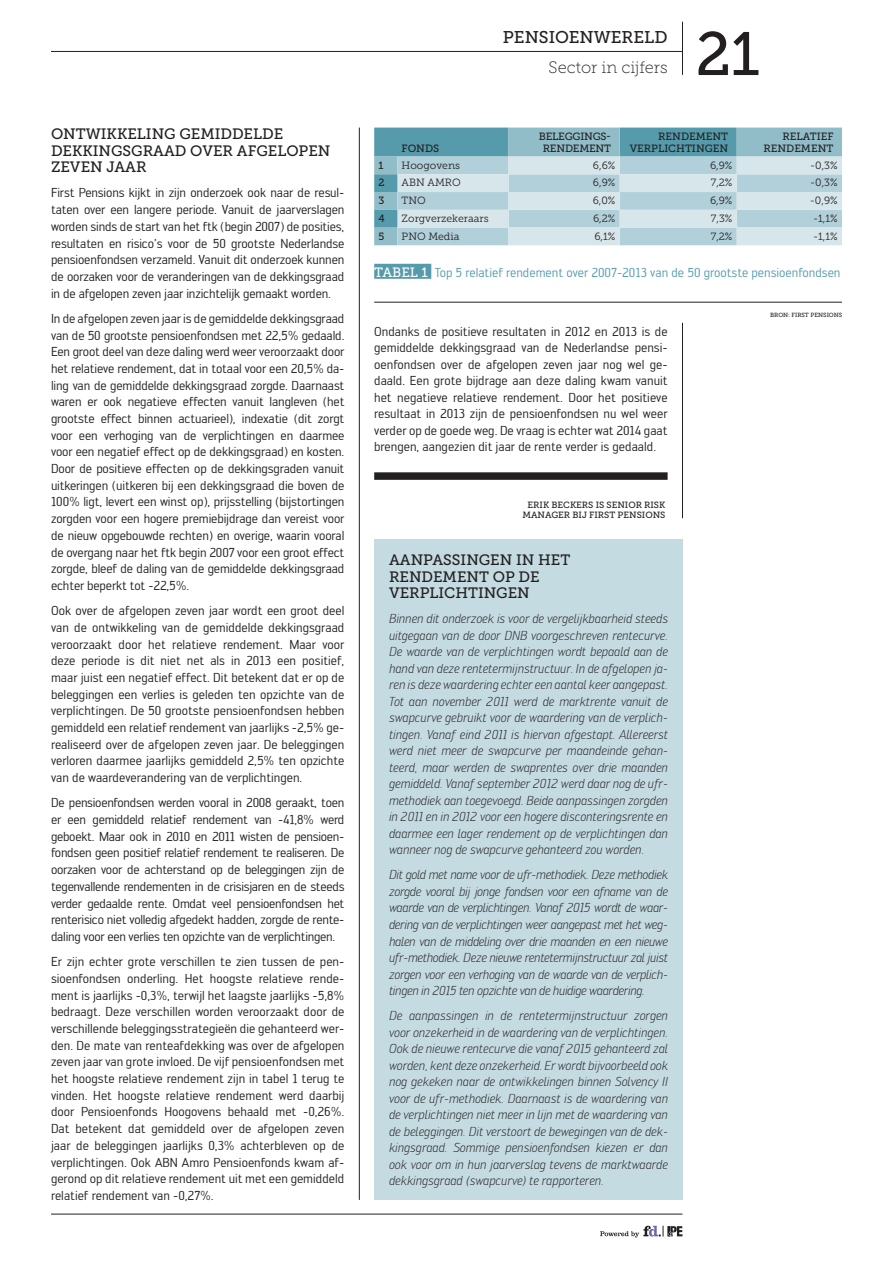
<style>
.page{position:relative;width:893px;height:1263px;background:#fff}
.page>*{position:absolute;margin:0;border:0;box-sizing:border-box;transform-origin:0 0}
.t1{font:61.05px "Museo Slab 500";color:#231f20}
.t2{font:16.95px "Museo Slab 500";color:#231f20}
.t3{font:16.5px "Museo Slab 100";color:#231f20}
.Sub_heading{font:15px/16.6px "Museo Slab 500";color:#231f20}
.Standaard_tekst{font:12.75px/16.6px "Engel";letter-spacing:-.01em;color:#231f20;text-align:justify}
.Standaard_tekst-2{font:italic 300 12.75px/16.5px "Engel";color:#231f20;text-align:justify}
.Standaard_tekst-3{font:12.75px "Engel";color:#559bab}
.t4{font:10.5px "Museo Slab 300";color:#231f20}
.t5{font:10.5px/12.6px "Museo Slab 500";color:#231f20;text-align:right}
.t6{font:10.5px/12.6px "Museo Slab 500";letter-spacing:-.02em;color:#231f20;text-align:center}
.t7{font:9px/10.5px "Museo Slab 500";color:#231f20;text-align:center}
.grafiek_bron{font:6px "Museo Slab 500";color:#231f20}
.s1{font-family:"Museo Slab 500";font-size:13.5px;color:#fff}
</style>
<div class="page">
<svg style="left:600px;top:1226px;width:82px;height:12px"></svg>
<hr style="left:51px;top:1214px;width:631px;height:1px;background:#231f20">
<hr style="left:374px;top:302px;width:468px;height:1px;background:#231f20">
<hr style="left:51px;top:51px;width:632px;height:1px;background:#231f20">
<hr style="left:682px;top:22px;width:1px;height:53px;background:#231f20">
<hr style="left:359px;top:128px;width:1px;height:1072px;background:#231f20">
<hr style="left:682px;top:323px;width:1px;height:195px;background:#231f20">
<div style="left:374px;top:539px;width:309px;height:661px;background:#c4dbe2"></div>
<div style="left:374px;top:264px;width:57px;height:15px;background:#559bab"></div>
<svg style="left:374px;top:128px;width:468px;height:117px;background:#adced6"></svg>
<div style="left:374px;top:472px;width:294px;height:8px;background:#231f20"></div>
<p class="Sub_heading" style="left:51px;top:125px;width:281px">ONTWIKKELING GEMIDDELDE<br>DEKKINGSGRAAD OVER AFGELOPEN<br>ZEVEN JAAR</p>
<p class="Standaard_tekst" style="left:51px;top:185px;width:295px">First Pensions kijkt in zijn onderzoek ook naar de resul&shy;taten over een langere periode. Vanuit de jaarverslagen worden sinds de start van het ftk (begin 2007) de posities, resultaten en risico’s voor de 50 grootste Nederlandse pensioenfondsen verzameld. Vanuit dit onderzoek kunnen de oorzaken voor de veranderingen van de dekkingsgraad in de afgelopen zeven jaar inzichtelijk gemaakt worden.</p>
<p class="Standaard_tekst" style="left:51px;top:310px;width:295px">In de afgelopen zeven jaar is de gemiddelde dekkingsgraad van de 50 grootste pensioenfondsen met 22,5% gedaald.<br>Een groot deel van deze daling werd weer veroorzaakt door het relatieve rendement, dat in totaal voor een 20,5% da&shy;ling van de gemiddelde dekkingsgraad zorgde. Daarnaast waren er ook negatieve effecten vanuit langleven (het grootste effect binnen actuarieel), indexatie (dit zorgt voor een verhoging van de verplichtingen en daarmee voor een negatief effect op de dekkingsgraad) en kosten.<br>Door de positieve effecten op de dekkingsgraden vanuit uitkeringen (uitkeren bij een dekkingsgraad die boven de 100% ligt, levert een winst op), prijsstelling (bijstortingen zorgden voor een hogere premiebijdrage dan vereist voor de nieuw opgebouwde rechten) en overige, waarin vooral de overgang naar het ftk begin 2007 voor een groot effect zorgde, bleef de daling van de gemiddelde dekkingsgraad echter beperkt tot -22,5%.</p>
<p class="Standaard_tekst" style="left:51px;top:602px;width:295px">Ook over de afgelopen zeven jaar wordt een groot deel van de ontwikkeling van de gemiddelde dekkingsgraad veroorzaakt door het relatieve rendement. Maar voor deze periode is dit niet net als in 2013 een positief, maar juist een negatief effect. Dit betekent dat er op de beleggingen een verlies is geleden ten opzichte van de verplichtingen. De 50 grootste pensioenfondsen hebben gemiddeld een relatief rendement van jaarlijks -2,5% ge&shy;realiseerd over de afgelopen zeven jaar. De beleggingen verloren daarmee jaarlijks gemiddeld 2,5% ten opzichte van de waardeverandering van de verplichtingen.</p>
<p class="Standaard_tekst" style="left:51px;top:794px;width:295px">De pensioenfondsen werden vooral in 2008 geraakt, toen er een gemiddeld relatief rendement van -41,8% werd geboekt. Maar ook in 2010 en 2011 wisten de pensioen&shy;fondsen geen positief relatief rendement te realiseren. De oorzaken voor de achterstand op de beleggingen zijn de tegenvallende rendementen in de crisisjaren en de steeds verder gedaalde rente. Omdat veel pensioenfondsen het renterisico niet volledig afgedekt hadden, zorgde de rente&shy;daling voor een verlies ten opzichte van de verplichtingen.</p>
<p class="Standaard_tekst" style="left:51px;top:953px;width:295px">Er zijn echter grote verschillen te zien tussen de pen&shy;sioenfondsen onderling. Het hoogste relatieve rende&shy;ment is jaarlijks -0,3%, terwijl het laagste jaarlijks -5,8% bedraagt. Deze verschillen worden veroorzaakt door de verschillende beleggingsstrategieën die gehanteerd wer&shy;den. De mate van renteafdekking was over de afgelopen zeven jaar van grote invloed. De vijf pensioenfondsen met het hoogste relatieve rendement zijn in tabel 1 terug te vinden. Het hoogste relatieve rendement werd daarbij door Pensioenfonds Hoogovens behaald met -0,26%.<br>Dat betekent dat gemiddeld over de afgelopen zeven jaar de beleggingen jaarlijks 0,3% achterbleven op de verplichtingen. Ook ABN Amro Pensioenfonds kwam af&shy;gerond op dit relatieve rendement uit met een gemiddeld relatief rendement van -0,27%.</p>
<p class="t5" style="left:402px;top:142px;width:39px">FONDS</p>
<p class="t2" style="left:503px;top:27px;width:166px">PENSIOENWERELD</p>
<p class="t3" style="left:549px;top:58px;width:120px">Sector in cijfers</p>
<p class="t1" style="left:695px;top:20px;width:66px">21</p>
<p class="t6" style="left:539px;top:130px;width:74px">BELEGGINGS-<br>RENDEMENT</p>
<p class="t5" style="left:630px;top:130px;width:100px">RENDEMENT<br>VERPLICHTINGEN</p>
<p class="t5" style="left:782px;top:130px;width:53px">RELATIEF</p>
<p class="t5" style="left:763px;top:142px;width:71px">RENDEMENT</p>
<p class="t5" style="left:378px;top:159px;width:7px">1</p>
<p class="t4" style="left:402px;top:159px;width:60px">Hoogovens</p>
<p class="t4" style="left:593px;top:159px;width:24px">6,6%</p>
<p class="t4" style="left:710px;top:159px;width:24px">6,9%</p>
<p class="t4" style="left:810px;top:159px;width:29px">-0,3%</p>
<p class="t5" style="left:378px;top:177px;width:8px">2</p>
<p class="t4" style="left:402px;top:177px;width:61px">ABN AMRO</p>
<p class="t4" style="left:593px;top:177px;width:24px">6,9%</p>
<p class="t4" style="left:711px;top:177px;width:23px">7,2%</p>
<p class="t4" style="left:810px;top:177px;width:29px">-0,3%</p>
<p class="t5" style="left:378px;top:194px;width:7px">3</p>
<p class="t4" style="left:402px;top:195px;width:26px">TNO</p>
<p class="t4" style="left:593px;top:195px;width:24px">6,0%</p>
<p class="t4" style="left:710px;top:195px;width:24px">6,9%</p>
<p class="t4" style="left:810px;top:195px;width:29px">-0,9%</p>
<p class="t5" style="left:378px;top:212px;width:8px">4</p>
<p class="t4" style="left:402px;top:213px;width:88px">Zorgverzekeraars</p>
<p class="t4" style="left:593px;top:213px;width:24px">6,2%</p>
<p class="t4" style="left:711px;top:213px;width:23px">7,3%</p>
<p class="t4" style="left:813px;top:213px;width:26px">-1,1%</p>
<p class="t5" style="left:378px;top:230px;width:7px">5</p>
<p class="t4" style="left:402px;top:230px;width:59px">PNO Media</p>
<p class="t4" style="left:594px;top:230px;width:23px">6,1%</p>
<p class="t4" style="left:711px;top:230px;width:23px">7,2%</p>
<p class="t4" style="left:813px;top:230px;width:26px">-1,1%</p>
<p class="Standaard_tekst-3" style="left:374px;top:265px;width:468px"><span class="s1">TABEL 1</span> Top 5 relatief rendement over 2007-2013 van de 50 grootste pensioenfondsen</p>
<p class="Standaard_tekst" style="left:374px;top:323px;width:295px">Ondanks de positieve resultaten in 2012 en 2013 is de gemiddelde dekkingsgraad van de Nederlandse pensi&shy;oenfondsen over de afgelopen zeven jaar nog wel ge&shy;daald. Een grote bijdrage aan deze daling kwam vanuit het negatieve relatieve rendement. Door het positieve resultaat in 2013 zijn de pensioenfondsen nu wel weer verder op de goede weg. De vraag is echter wat 2014 gaat brengen, aangezien dit jaar de rente verder is gedaald.</p>
<p class="t7" style="left:522px;top:499px;width:144px">ERIK BECKERS IS SENIOR RISK<br>MANAGER BIJ FIRST PENSIONS</p>
<p class="Sub_heading" style="left:389px;top:552px;width:183px">AANPASSINGEN IN HET<br>RENDEMENT OP DE<br>VERPLICHTINGEN</p>
<p class="Standaard_tekst-2" style="left:389px;top:611px;width:280px">Binnen dit onderzoek is voor de vergelijkbaarheid steeds uitgegaan van de door DNB voorgeschreven rentecurve.<br>De waarde van de verplichtingen wordt bepaald aan de hand van deze rentetermijnstructuur. In de afgelopen ja&shy;ren is deze waardering echter een aantal keer aangepast.<br>Tot aan november 2011 werd de marktrente vanuit de swapcurve gebruikt voor de waardering van de verplich&shy;tingen. Vanaf eind 2011 is hiervan afgestapt. Allereerst werd niet meer de swapcurve per maandeinde gehan&shy;teerd, maar werden de swaprentes over drie maanden gemiddeld. Vanaf september 2012 werd daar nog de ufr&shy;methodiek aan toegevoegd. Beide aanpassingen zorgden in 2011 en in 2012 voor een hogere disconteringsrente en daarmee een lager rendement op de verplichtingen dan wanneer nog de swapcurve gehanteerd zou worden.</p>
<p class="Standaard_tekst-2" style="left:389px;top:867px;width:280px">Dit gold met name voor de ufr-methodiek. Deze methodiek zorgde vooral bij jonge fondsen voor een afname van de waarde van de verplichtingen. Vanaf 2015 wordt de waar&shy;dering van de verplichtingen weer aangepast met het weg&shy;halen van de middeling over drie maanden en een nieuwe ufr-methodiek. Deze nieuwe rentetermijnstructuur zal juist zorgen voor een verhoging van de waarde van de verplich&shy;tingen in 2015 ten opzichte van de huidige waardering.</p>
<p class="Standaard_tekst-2" style="left:389px;top:1007px;width:280px">De aanpassingen in de rentetermijnstructuur zorgen voor onzekerheid in de waardering van de verplichtingen.<br>Ook de nieuwe rentecurve die vanaf 2015 gehanteerd zal worden, kent deze onzekerheid. Er wordt bijvoorbeeld ook nog gekeken naar de ontwikkelingen binnen Solvency II voor de ufr-methodiek. Daarnaast is de waardering van de verplichtingen niet meer in lijn met de waardering van de beleggingen. Dit verstoort de bewegingen van de dek&shy;kingsgraad. Sommige pensioenfondsen kiezen er dan ook voor om in hun jaarverslag tevens de marktwaarde dekkingsgraad (swapcurve) te rapporteren.</p>
<p class="grafiek_bron" style="left:770px;top:311px;width:74px">BRON: FIRST PENSIONS</p>
</div>
